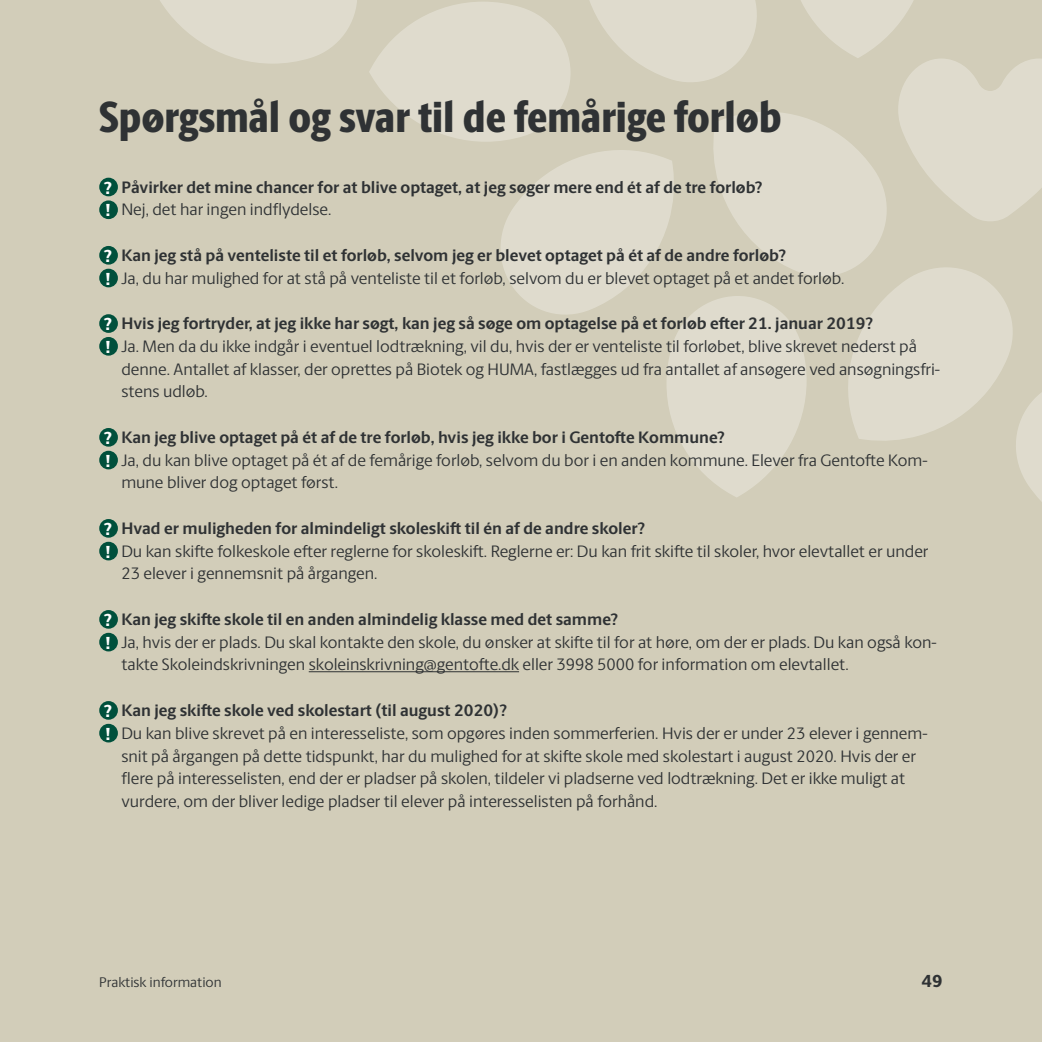
<style>
.page{position:relative;width:1042px;height:1042px;background:#d2cdb9}
.page>*{position:absolute;margin:0;border:0;box-sizing:border-box;transform-origin:0 0}
.t1{font:800 43.75px "Berlingske Sans Cn";color:#2f3234}
.t2{font:800 17.5px "Berlingske Sans";color:#2f3234}
.t3{font:16.62px/22.8px "Berlingske Sans";color:#2f3234}
.t4{font:700 16.62px/22.8px "Berlingske Sans";color:#2f3234}
.t5{font:14px "Berlingske Sans";color:#2f3234}
.s1{font-weight:800;font-size:17.5px;color:#fff}
.s2{font-weight:400}
.s3{font-weight:700}
</style>
<div class="page">
<svg style="left:160px;top:0;width:197px;height:64px"></svg>
<svg style="left:369px;top:0;width:673px;height:502px"></svg>
<hr style="left:309px;top:671px;width:210px;height:1px;background:#2f3234">
<div style="left:99px;top:178px;width:19px;height:18px;background:#00503c;border-radius:50%"></div>
<div style="left:99px;top:200px;width:19px;height:19px;background:#00503c;border-radius:50%"></div>
<div style="left:99px;top:246px;width:19px;height:19px;background:#00503c;border-radius:50%"></div>
<div style="left:99px;top:269px;width:19px;height:18px;background:#00503c;border-radius:50%"></div>
<div style="left:99px;top:314px;width:19px;height:19px;background:#00503c;border-radius:50%"></div>
<div style="left:99px;top:337px;width:19px;height:19px;background:#00503c;border-radius:50%"></div>
<div style="left:99px;top:428px;width:19px;height:19px;background:#00503c;border-radius:50%"></div>
<div style="left:99px;top:451px;width:19px;height:18px;background:#00503c;border-radius:50%"></div>
<div style="left:99px;top:519px;width:19px;height:19px;background:#00503c;border-radius:50%"></div>
<div style="left:99px;top:542px;width:19px;height:18px;background:#00503c;border-radius:50%"></div>
<div style="left:99px;top:610px;width:19px;height:19px;background:#00503c;border-radius:50%"></div>
<div style="left:99px;top:633px;width:19px;height:18px;background:#00503c;border-radius:50%"></div>
<div style="left:99px;top:701px;width:19px;height:19px;background:#00503c;border-radius:50%"></div>
<div style="left:99px;top:724px;width:19px;height:18px;background:#00503c;border-radius:50%"></div>
<h1 class="t1" style="left:99px;top:84px;width:684px">Spørgsmål og svar til de femårige forløb</h1>
<p class="t4" style="left:104px;top:175px;width:660px"><span class="s1">?</span> Påvirker det mine chancer for at blive optaget, at jeg søger mere end ét af de tre forløb? <span class="s1">!</span> <span class="s2">Nej, det har ingen indflydelse.</span></p>
<p class="t3" style="left:104px;top:243px;width:742px"><span class="s1">?</span> <span class="s3">Kan jeg stå på venteliste til et forløb, selvom jeg er blevet optaget på ét af de andre forløb?<br></span><span class="s1">!</span> Ja, du har mulighed for at stå på venteliste til et forløb, selvom du er blevet optaget på et andet forløb.</p>
<p class="t4" style="left:104px;top:312px;width:771px"><span class="s1">?</span> Hvis jeg fortryder, at jeg ikke har søgt, kan jeg så søge om optagelse på et forløb efter 21. januar 2019?</p>
<p class="t3" style="left:105px;top:334px;width:813px"><span class="s1">!</span> Ja. Men da du ikke indgår i eventuel lodtrækning, vil du, hvis der er venteliste til forløbet, blive skrevet nederst på</p>
<p class="t3" style="left:121px;top:357px;width:820px">denne. Antallet af klasser, der oprettes på Biotek og HUMA, fastlægges ud fra antallet af ansøgere ved ansøgningsfri-</p>
<p class="t3" style="left:121px;top:380px;width:88px">stens udløb.</p>
<p class="t4" style="left:104px;top:426px;width:622px"><span class="s1">?</span> Kan jeg blive optaget på ét af de tre forløb, hvis jeg ikke bor i Gentofte Kommune?</p>
<p class="t3" style="left:105px;top:448px;width:823px"><span class="s1">!</span> Ja, du kan blive optaget på ét af de femårige forløb, selvom du bor i en anden kommune. Elever fra Gentofte Kom-</p>
<p class="t3" style="left:121px;top:471px;width:218px">mune bliver dog optaget først.</p>
<p class="t4" style="left:104px;top:517px;width:543px"><span class="s1">?</span> Hvad er muligheden for almindeligt skoleskift til én af de andre skoler?</p>
<p class="t3" style="left:105px;top:539px;width:824px"><span class="s1">!</span> Du kan skifte folkeskole efter reglerne for skoleskift. Reglerne er: Du kan frit skifte til skoler, hvor elevtallet er under</p>
<p class="t3" style="left:121px;top:562px;width:258px">23 elever i gennemsnit på årgangen.</p>
<p class="t4" style="left:104px;top:608px;width:516px"><span class="s1">?</span> Kan jeg skifte skole til en anden almindelig klasse med det samme?</p>
<p class="t3" style="left:105px;top:630px;width:833px"><span class="s1">!</span> Ja, hvis der er plads. Du skal kontakte den skole, du ønsker at skifte til for at høre, om der er plads. Du kan også kon-</p>
<p class="t3" style="left:121px;top:653px;width:729px">takte Skoleindskrivningen skoleinskrivning@gentofte.dk eller 3998 5000 for information om elevtallet.</p>
<p class="t4" style="left:104px;top:699px;width:405px"><span class="s1">?</span> Kan jeg skifte skole ved skolestart (til august 2020)?</p>
<p class="t3" style="left:105px;top:721px;width:823px"><span class="s1">!</span> Du kan blive skrevet på en interesseliste, som opgøres inden sommerferien. Hvis der er under 23 elever i gennem-</p>
<p class="t3" style="left:121px;top:744px;width:796px">snit på årgangen på dette tidspunkt, har du mulighed for at skifte skole med skolestart i august 2020. Hvis der er</p>
<p class="t3" style="left:121px;top:766px;width:785px">flere på interesselisten, end der er pladser på skolen, tildeler vi pladserne ved lodtrækning. Det er ikke muligt at</p>
<p class="t3" style="left:121px;top:789px;width:538px">vurdere, om der bliver ledige pladser til elever på interesselisten på forhånd.</p>
<p class="t5" style="left:99px;top:973px;width:124px">Praktisk information</p>
<p class="t2" style="left:921px;top:968px;width:23px">49</p>
</div>
